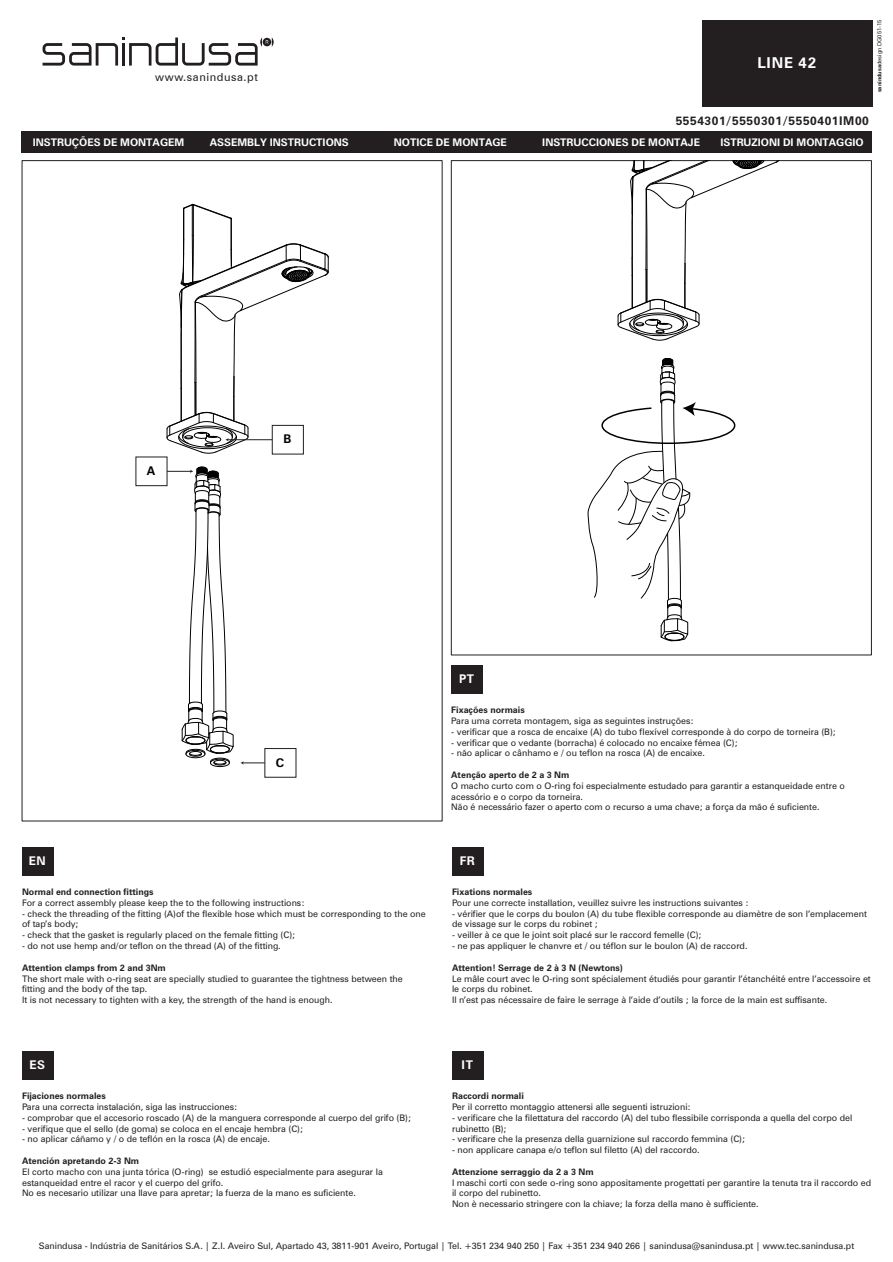
<style>
.page{position:relative;width:893px;height:1262px;background:#fff}
.page>*{position:absolute;margin:0;border:0;box-sizing:border-box;transform-origin:0 0}
.t1{font:700 15px "Zurich BT";letter-spacing:.05em;color:#fff}
.t2{font:700 12px "Zurich BT";letter-spacing:.05em;color:#231f20}
.t3{font:700 12px "Zurich BT";letter-spacing:.05em;color:#fff}
.t4{font:700 12px "Zurich BT";color:#000}
.t5{font:11.1px "Zurich BT";letter-spacing:.05em;color:#231f20}
.t6{font:700 10.5px "Zurich BT";color:#fff}
.t7{font:9px/10.8px "Zurich BT";color:#231f20}
.t8{font:700 9px "Zurich BT";color:#231f20}
.t9{font:5.7px "Zurich BT";letter-spacing:-.005em;color:#231f20}
.s1{font-weight:700}
</style>
<div class="page">
<div style="left:702px;top:20px;width:170px;height:87px;background:#231f20"></div>
<div style="left:21px;top:131px;width:851px;height:22px;background:#231f20"></div>
<svg style="left:43px;top:37px;width:231px;height:29px"></svg>
<div style="left:452px;top:847px;width:31px;height:28px;background:#231f20"></div>
<div style="left:22px;top:1051px;width:31px;height:28px;background:#231f20"></div>
<div style="left:452px;top:1051px;width:31px;height:28px;background:#231f20"></div>
<div style="left:22px;top:847px;width:31px;height:28px;background:#231f20"></div>
<div style="left:451px;top:665px;width:31px;height:29px;background:#231f20"></div>
<svg style="left:166px;top:160px;width:163px;height:293px"></svg>
<svg style="left:167px;top:467px;width:67px;height:300px"></svg>
<svg style="left:240px;top:761px;width:25px;height:3px"></svg>
<svg style="left:587px;top:358px;width:149px;height:283px"></svg>
<svg style="left:617px;top:160px;width:162px;height:180px"></svg>
<p class="t5" style="left:155px;top:71px;width:104px">www.sanindusa.pt</p>
<h1 class="t1" style="left:757px;top:54px;width:60px">LINE 42</h1>
<p class="t9" style="left:876px;top:92px;width:74px;rotate:-90deg"><span class="s1">sanindusa</span>design DG051-15</p>
<h2 class="t2" style="left:675px;top:113px;width:195px">5554301/5550301/5550401IM00</h2>
<p class="t6" style="left:33px;top:136px;width:153px">INSTRUÇÕES DE MONTAGEM</p>
<p class="t6" style="left:210px;top:136px;width:140px">ASSEMBLY INSTRUCTIONS</p>
<p class="t6" style="left:394px;top:136px;width:114px">NOTICE DE MONTAGE</p>
<p class="t6" style="left:542px;top:136px;width:159px">INSTRUCCIONES DE MONTAJE</p>
<p class="t6" style="left:720px;top:136px;width:145px">ISTRUZIONI DI MONTAGGIO</p>
<h2 class="t4" style="left:147px;top:463px;width:10px">A</h2>
<h2 class="t4" style="left:283px;top:432px;width:9px">B</h2>
<h2 class="t4" style="left:276px;top:755px;width:10px">C</h2>
<h2 class="t3" style="left:459px;top:671px;width:17px">PT</h2>
<p class="t8" style="left:451px;top:704px;width:75px">Fixações normais</p>
<p class="t7" style="left:451px;top:715px;width:244px">Para uma correta montagem, siga as seguintes instruções:</p>
<p class="t7" style="left:451px;top:726px;width:386px">- verificar que a rosca de encaixe (A) do tubo flexível corresponde à do corpo de torneira (B);</p>
<p class="t7" style="left:451px;top:737px;width:288px">- verificar que o vedante (borracha) é colocado no encaixe fémea (C);</p>
<p class="t7" style="left:451px;top:747px;width:255px">- não aplicar o cânhamo e / ou teflon na rosca (A) de encaixe.</p>
<p class="t8" style="left:451px;top:769px;width:120px">Atenção aperto de 2 a 3 Nm</p>
<p class="t7" style="left:451px;top:780px;width:395px">O macho curto com o O-ring foi especialmente estudado para garantir a estanqueidade entre o acessório e o corpo da torneira.<br>Não é necessário fazer o aperto com o recurso a uma chave; a força da mão é suficiente.</p>
<h2 class="t3" style="left:29px;top:853px;width:19px">EN</h2>
<p class="t8" style="left:22px;top:886px;width:133px">Normal end connection fittings</p>
<p class="t7" style="left:22px;top:897px;width:284px">For a correct assembly please keep the to the following instructions:</p>
<p class="t7" style="left:22px;top:908px;width:405px">- check the threading of the fitting (A)of the flexible hose which must be corresponding to the one of tap’s body;</p>
<p class="t7" style="left:22px;top:929px;width:275px">- check that the gasket is regularly placed on the female fitting (C);</p>
<p class="t7" style="left:22px;top:940px;width:260px">- do not use hemp and/or teflon on the thread (A) of the fitting.</p>
<p class="t8" style="left:22px;top:962px;width:145px">Attention clamps from 2 and 3Nm</p>
<p class="t7" style="left:22px;top:972px;width:382px">The short male with o-ring seat are specially studied to guarantee the tightness between the fitting and the body of the tap.<br>It is not necessary to tighten with a key, the strength of the hand is enough.</p>
<h2 class="t3" style="left:29px;top:1057px;width:17px">ES</h2>
<p class="t8" style="left:22px;top:1090px;width:85px">Fijaciones normales</p>
<p class="t7" style="left:22px;top:1101px;width:217px">Para una correcta instalación, siga las instrucciones:</p>
<p class="t7" style="left:22px;top:1112px;width:391px">- comprobar que el accesorio roscado (A) de la manguera corresponde al cuerpo del grifo (B);</p>
<p class="t7" style="left:22px;top:1122px;width:283px">- verifique que el sello (de goma) se coloca en el encaje hembra (C);</p>
<p class="t7" style="left:22px;top:1133px;width:249px">- no aplicar cáñamo y / o de teflón en la rosca (A) de encaje.</p>
<p class="t8" style="left:22px;top:1155px;width:119px">Atención apretando 2-3 Nm</p>
<p class="t7" style="left:22px;top:1166px;width:362px">El corto macho con una junta tórica (O-ring) se estudió especialmente para asegurar la estanqueidad entre el racor y el cuerpo del grifo.<br>No es necesario utilizar una llave para apretar; la fuerza de la mano es suficiente.</p>
<h2 class="t3" style="left:459px;top:853px;width:17px">FR</h2>
<p class="t8" style="left:452px;top:886px;width:82px">Fixations normales</p>
<p class="t7" style="left:452px;top:897px;width:298px">Pour une correcte installation, veuillez suivre les instructions suivantes :</p>
<p class="t7" style="left:452px;top:908px;width:416px">- vérifier que le corps du boulon (A) du tube flexible corresponde au diamètre de son l’emplacement de vissage sur le corps du robinet ;</p>
<p class="t7" style="left:452px;top:929px;width:251px">- veiller à ce que le joint soit placé sur le raccord femelle (C);</p>
<p class="t7" style="left:452px;top:940px;width:297px">- ne pas appliquer le chanvre et / ou téflon sur le boulon (A) de raccord.</p>
<p class="t8" style="left:452px;top:962px;width:172px">Attention! Serrage de 2 à 3 N (Newtons)</p>
<p class="t7" style="left:452px;top:972px;width:420px">Le mâle court avec le O-ring sont spécialement étudiés pour garantir l’étanchéité entre l’accessoire et le corps du robinet.<br>Il n’est pas nécessaire de faire le serrage à l’aide d’outils ; la force de la main est suffisante.</p>
<h2 class="t3" style="left:461px;top:1057px;width:13px">IT</h2>
<p class="t8" style="left:452px;top:1090px;width:73px">Raccordi normali</p>
<p class="t7" style="left:452px;top:1101px;width:240px">Per il corretto montaggio attenersi alle seguenti istruzioni:</p>
<p class="t7" style="left:452px;top:1112px;width:402px">- verificare che la filettatura del raccordo (A) del tubo flessibile corrisponda a quella del corpo del rubinetto (B);</p>
<p class="t7" style="left:452px;top:1133px;width:295px">- verificare che la presenza della guarnizione sul raccordo femmina (C);</p>
<p class="t7" style="left:452px;top:1144px;width:249px">- non applicare canapa e/o teflon sul filetto (A) del raccordo.</p>
<p class="t8" style="left:452px;top:1166px;width:143px">Attenzione serraggio da 2 a 3 Nm</p>
<p class="t7" style="left:452px;top:1176px;width:420px">I maschi corti con sede o-ring sono appositamente progettati per garantire la tenuta tra il raccordo ed il corpo del rubinetto.<br>Non è necessario stringere con la chiave; la forza della mano è sufficiente.</p>
<p class="t7" style="left:39px;top:1240px;width:816px">Sanindusa - Indústria de Sanitários S.A. | Z.I. Aveiro Sul, Apartado 43, 3811-901 Aveiro, Portugal | Tel. +351 234 940 250 | Fax +351 234 940 266 | sanindusa@sanindusa.pt | www.tec.sanindusa.pt</p>
</div>
